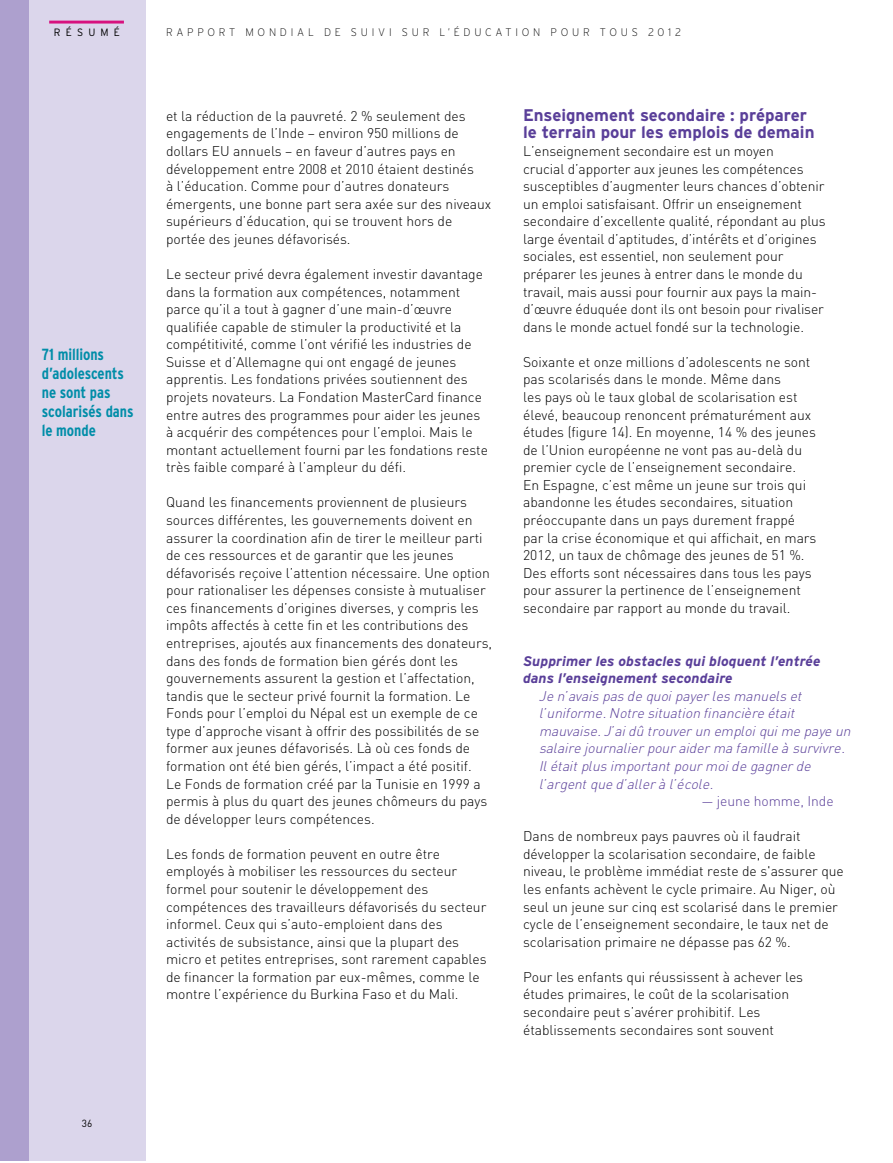
<style>
.page{position:relative;width:893px;height:1163px;background:#fff}
.page>*{position:absolute;margin:0;border:0;box-sizing:border-box;transform-origin:0 0}
.t1{font:700 16.8px/17.5px "Interstate";letter-spacing:-.005em;color:#5a3f99}
.t2{font:700 condensed 16.05px/19px "Interstate Plus";letter-spacing:-.005em;color:#008da8}
.t3{font:300 13.95px/17.5px "DIN";letter-spacing:-.005em;color:#000}
.t4{font:italic 300 13.95px/17.5px "DIN";letter-spacing:-.005em;color:#5a3f99}
.t5{font:italic 700 13.95px/17.5px "Interstate";letter-spacing:.005em;color:#5a3f99}
.t6{font:300 13.95px "DIN";letter-spacing:-.005em;color:#5a3f99}
.t7{font:200 10.95px "Interstate";letter-spacing:.35em;color:#000}
.t8{font:300 10.65px "Interstate";letter-spacing:.5em;color:#000}
.t9{font:10.2px "DIN";color:#000}
</style>
<div class="page">
<div style="left:0;top:0;width:29px;height:1160px;background:#ada0ce"></div>
<div style="left:29px;top:0;width:116px;height:1160px;background:#dbd6eb"></div>
<hr style="left:49px;top:21px;width:75px;height:3px;background:#d7117e">
<p class="t8" style="left:54px;top:28px;width:68px">RÉSUMÉ</p>
<p class="t7" style="left:166px;top:28px;width:517px">RAPPORT MONDIAL DE SUIVI SUR L’ÉDUCATION POUR TOUS 2012</p>
<p class="t2" style="left:42px;top:346px;width:93px">71 millions d’adolescents ne sont pas scolarisés dans le monde</p>
<p class="t3" style="left:166px;top:109px;width:327px">et la réduction de la pauvreté. 2 % seulement des engagements de l’Inde – environ 950 millions de dollars EU annuels – en faveur d’autres pays en développement entre 2008 et 2010 étaient destinés<br>à l’éducation. Comme pour d’autres donateurs émergents, une bonne part sera axée sur des niveaux supérieurs d’éducation, qui se trouvent hors de portée des jeunes défavorisés.</p>
<p class="t3" style="left:166px;top:267px;width:323px">Le secteur privé devra également investir davantage dans la formation aux compétences, notamment parce qu’il a tout à gagner d’une main-d’œuvre qualifiée capable de stimuler la productivité et la compétitivité, comme l’ont vérifié les industries de Suisse et d’Allemagne qui ont engagé de jeunes apprentis. Les fondations privées soutiennent des projets novateurs. La Fondation MasterCard finance entre autres des programmes pour aider les jeunes à acquérir des compétences pour l’emploi. Mais le montant actuellement fourni par les fondations reste très faible comparé à l’ampleur du défi.</p>
<p class="t3" style="left:166px;top:495px;width:327px">Quand les financements proviennent de plusieurs sources différentes, les gouvernements doivent en assurer la coordination afin de tirer le meilleur parti de ces ressources et de garantir que les jeunes défavorisés reçoive l’attention nécessaire. Une option pour rationaliser les dépenses consiste à mutualiser ces financements d’origines diverses, y compris les impôts affectés à cette fin et les contributions des entreprises, ajoutés aux financements des donateurs, dans des fonds de formation bien gérés dont les gouvernements assurent la gestion et l’affectation, tandis que le secteur privé fournit la formation. Le Fonds pour l’emploi du Népal est un exemple de ce type d’approche visant à offrir des possibilités de se former aux jeunes défavorisés. Là où ces fonds de formation ont été bien gérés, l’impact a été positif.<br>Le Fonds de formation créé par la Tunisie en 1999 a permis à plus du quart des jeunes chômeurs du pays de développer leurs compétences.</p>
<p class="t3" style="left:166px;top:847px;width:322px">Les fonds de formation peuvent en outre être employés à mobiliser les ressources du secteur formel pour soutenir le développement des compétences des travailleurs défavorisés du secteur informel. Ceux qui s’auto-emploient dans des activités de subsistance, ainsi que la plupart des micro et petites entreprises, sont rarement capables de financer la formation par eux-mêmes, comme le montre l’expérience du Burkina Faso et du Mali.</p>
<p class="t1" style="left:523px;top:107px;width:293px">Enseignement secondaire : préparer le terrain pour les emplois de demain</p>
<p class="t3" style="left:523px;top:144px;width:304px">L’enseignement secondaire est un moyen<br>crucial d’apporter aux jeunes les compétences susceptibles d’augmenter leurs chances d’obtenir un emploi satisfaisant. Offrir un enseignement secondaire d’excellente qualité, répondant au plus large éventail d’aptitudes, d’intérêts et d’origines sociales, est essentiel, non seulement pour préparer les jeunes à entrer dans le monde du travail, mais aussi pour fournir aux pays la main&shy;d’œuvre éduquée dont ils ont besoin pour rivaliser dans le monde actuel fondé sur la technologie.</p>
<p class="t3" style="left:523px;top:355px;width:295px">Soixante et onze millions d’adolescents ne sont pas scolarisés dans le monde. Même dans<br>les pays où le taux global de scolarisation est élevé, beaucoup renoncent prématurément aux études (figure 14). En moyenne, 14 % des jeunes de l’Union européenne ne vont pas au-delà du premier cycle de l’enseignement secondaire.<br>En Espagne, c’est même un jeune sur trois qui abandonne les études secondaires, situation préoccupante dans un pays durement frappé par la crise économique et qui affichait, en mars 2012, un taux de chômage des jeunes de 51 %.<br>Des efforts sont nécessaires dans tous les pays pour assurer la pertinence de l’enseignement secondaire par rapport au monde du travail.</p>
<p class="t5" style="left:523px;top:653px;width:299px">Supprimer les obstacles qui bloquent l’entrée dans l’enseignement secondaire</p>
<p class="t4" style="left:540px;top:689px;width:313px">Je n’avais pas de quoi payer les manuels et l’uniforme. Notre situation financière était mauvaise. J’ai dû trouver un emploi qui me paye un salaire journalier pour aider ma famille à survivre.<br>Il était plus important pour moi de gagner de l’argent que d’aller à l’école.</p>
<p class="t6" style="left:701px;top:796px;width:134px">— jeune homme, Inde</p>
<p class="t3" style="left:523px;top:829px;width:322px">Dans de nombreux pays pauvres où il faudrait développer la scolarisation secondaire, de faible niveau, le problème immédiat reste de s'assurer que les enfants achèvent le cycle primaire. Au Niger, où seul un jeune sur cinq est scolarisé dans le premier cycle de l’enseignement secondaire, le taux net de scolarisation primaire ne dépasse pas 62 %.</p>
<p class="t3" style="left:523px;top:970px;width:281px">Pour les enfants qui réussissent à achever les études primaires, le coût de la scolarisation secondaire peut s’avérer prohibitif. Les établissements secondaires sont souvent</p>
<p class="t9" style="left:82px;top:1120px;width:12px">36</p>
</div>
